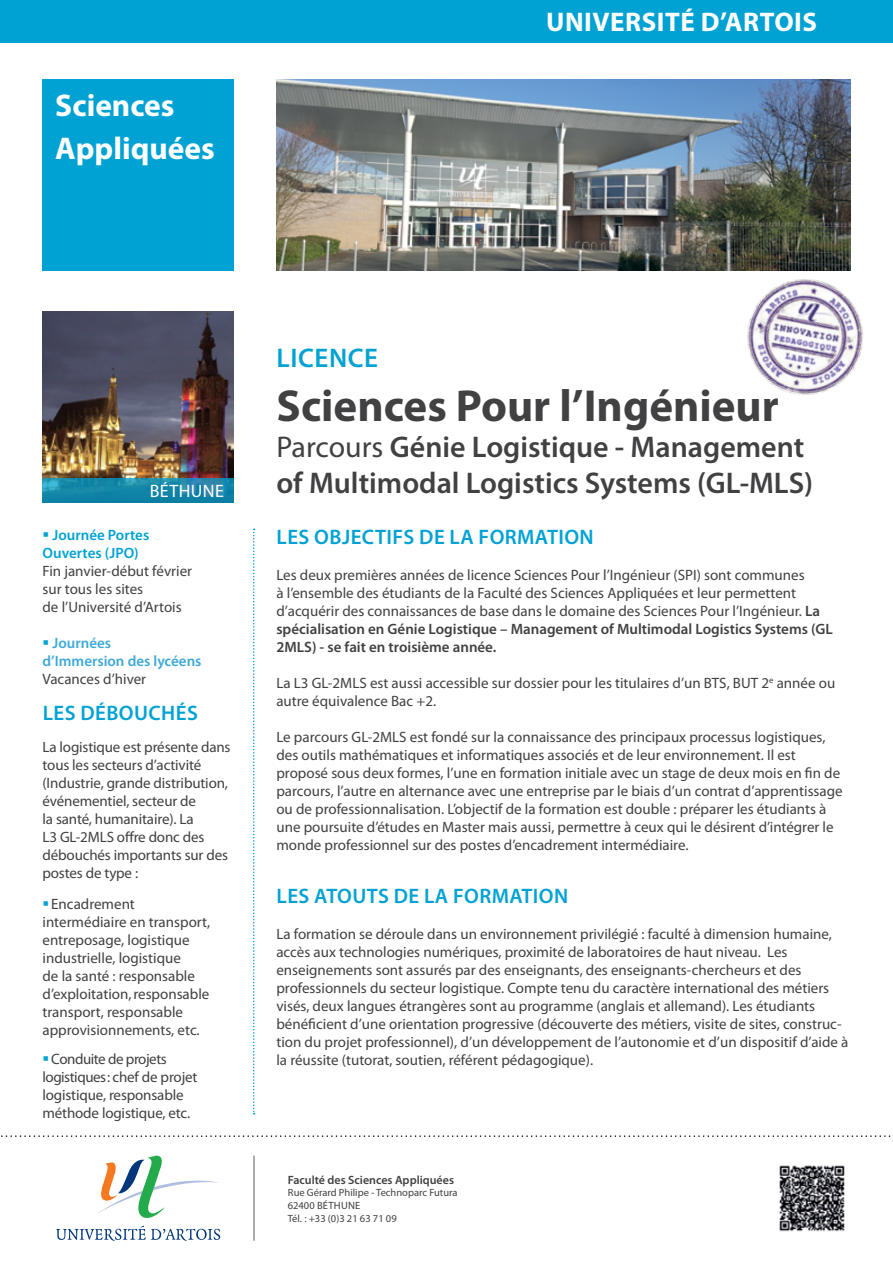
<style>
.page{position:relative;width:893px;height:1263px;background:#fff}
.page>*{position:absolute;margin:0;border:0;box-sizing:border-box;transform-origin:0 0}
.t1{font:700 45px "Myriad Pro";color:#414042}
.t2{font:700 31.5px/43.2px "Myriad Pro";color:#fff}
.t3{font:600 30px "Myriad Pro";color:#414042}
.t4{font:700 27px "Myriad Pro";letter-spacing:.02em;color:#fff}
.t5{font:600 27px "Myriad Pro";letter-spacing:.02em;color:#00a2d4}
.t6{font:600 21px "Myriad Pro";letter-spacing:.02em;color:#00a2d4}
.t7{font:18px "Myriad Pro";letter-spacing:.02em;color:#fff}
.t8{font:15px/18px "Myriad Pro";color:#414042}
.t9{font:600 15px/18px "Myriad Pro";color:#3da9d8}
.t10{font:600 15px/18px "Myriad Pro";color:#00a2d4}
.t11{font:600 12px "Myriad Pro";color:#414042}
.t12{font:10.5px/12.6px "Myriad Pro";color:#414042}
.s1{font-weight:400}
.s2{color:#00a2d4}
.s3{font-weight:600}
</style>
<div class="page">
<svg style="left:56px;top:1226px;width:164px;height:15px"></svg>
<svg style="left:98px;top:1155px;width:120px;height:63px"></svg>
<hr style="left:254px;top:1155px;width:1px;height:86px;background:#58595b">
<div style="left:43px;top:80px;width:191px;height:191px;background:#00a2d4"></div>
<div style="left:0;top:0;width:893px;height:43px;background:#00a2d4"></div>
<svg style="left:253px;top:529px;width:2px;height:585px"></svg>
<img style="left:43px;top:311px;width:191px;height:167px">
<svg style="left:43px;top:478px;width:191px;height:25px;background:#1787a9"></svg>
<img style="left:276px;top:80px;width:574px;height:191px">
<img style="left:721px;top:253px;width:142px;height:142px">
<svg style="left:1px;top:1135px;width:890px;height:2px"></svg>
<img style="left:779px;top:1165px;width:66px;height:67px">
<h2 class="t2" style="left:55px;top:83px;width:161px">Sciences<br>Appliquées</h2>
<h3 class="t4" style="left:546px;top:5px;width:272px">UNIVERSITÉ D’ARTOIS</h3>
<h3 class="t5" style="left:277px;top:341px;width:103px">LICENCE</h3>
<h1 class="t1" style="left:276px;top:377px;width:504px">Sciences Pour l’Ingénieur</h1>
<h3 class="t3" style="left:276px;top:428px;width:529px"><span class="s1">Parcours</span> Génie Logistique - Management</h3>
<p class="t7" style="left:150px;top:480px;width:76px">BÉTHUNE</p>
<h3 class="t3" style="left:276px;top:464px;width:538px">of Multimodal Logistics Systems (GL-MLS)</h3>
<p class="t10" style="left:43px;top:526px;width:108px">▪ Journée Portes<br>Ouvertes (JPO)</p>
<p class="t8" style="left:43px;top:562px;width:151px">Fin janvier-début février sur tous les sites<br>de l’Université d’Artois</p>
<p class="t9" style="left:43px;top:634px;width:161px"><span class="s2">▪</span> Journées<br>d’Immersion des lycéens</p>
<p class="t8" style="left:43px;top:670px;width:105px">Vacances d’hiver</p>
<h3 class="t6" style="left:43px;top:700px;width:157px">LES DÉBOUCHÉS</h3>
<p class="t8" style="left:43px;top:737px;width:190px">La logistique est présente dans tous les secteurs d’activité (Industrie, grande distribution, événementiel, secteur de<br>la santé, humanitaire). La<br>L3 GL-2MLS offre donc des débouchés importants sur des postes de type :</p>
<p class="t8" style="left:43px;top:895px;width:169px"><span class="s2">▪</span>Encadrement intermédiaire en transport, entreposage, logistique industrielle, logistique<br>de la santé : responsable d’exploitation,responsable transport, responsable approvisionnements, etc.</p>
<p class="t8" style="left:43px;top:1049px;width:156px"><span class="s2">▪</span>Conduite de projets logistiques: chef de projet logistique, responsable méthode logistique, etc.</p>
<h3 class="t6" style="left:277px;top:524px;width:319px">LES OBJECTIFS DE LA FORMATION</h3>
<p class="t8" style="left:276px;top:566px;width:558px">Les deux premières années de licence Sciences Pour l’Ingénieur (SPI) sont communes<br>à l’ensemble des étudiants de la Faculté des Sciences Appliquées et leur permettent d’acquérir des connaissances de base dans le domaine des Sciences Pour l’Ingénieur. <span class="s3">La spécialisation en Génie Logistique – Management of Multimodal Logistics Systems (GL 2MLS) - se fait en troisième année.</span></p>
<p class="t8" style="left:276px;top:674px;width:560px">La L3 GL-2MLS est aussi accessible sur dossier pour les titulaires d’un BTS, BUT 2<sup>e</sup> année ou autre équivalence Bac +2.</p>
<p class="t8" style="left:276px;top:728px;width:568px">Le parcours GL-2MLS est fondé sur la connaissance des principaux processus logistiques, des outils mathématiques et informatiques associés et de leur environnement. Il est proposé sous deux formes, l’une en formation initiale avec un stage de deux mois en fin de parcours, l’autre en alternance avec une entreprise par le biais d’un contrat d’apprentissage ou de professionnalisation. L’objectif de la formation est double : préparer les étudiants à une poursuite d’études en Master mais aussi, permettre à ceux qui le désirent d’intégrer le monde professionnel sur des postes d’encadrement intermédiaire.</p>
<h3 class="t6" style="left:277px;top:883px;width:293px">LES ATOUTS DE LA FORMATION</h3>
<p class="t8" style="left:276px;top:925px;width:574px">La formation se déroule dans un environnement privilégié : faculté à dimension humaine, accès aux technologies numériques, proximité de laboratoires de haut niveau. Les enseignements sont assurés par des enseignants, des enseignants-chercheurs et des professionnels du secteur logistique. Compte tenu du caractère international des métiers visés, deux langues étrangères sont au programme (anglais et allemand). Les étudiants bénéficient d’une orientation progressive (découverte des métiers, visite de sites, construc&shy;tion du projet professionnel), d’un développement de l’autonomie et d’un dispositif d’aide à la réussite (tutorat, soutien, référent pédagogique).</p>
<p class="t11" style="left:288px;top:1172px;width:168px">Faculté des Sciences Appliquées</p>
<p class="t12" style="left:288px;top:1186px;width:171px">Rue Gérard Philipe - Technoparc Futura<br>62400 BÉTHUNE<br>Tél. : +33 (0)3 21 63 71 09</p>
</div>
